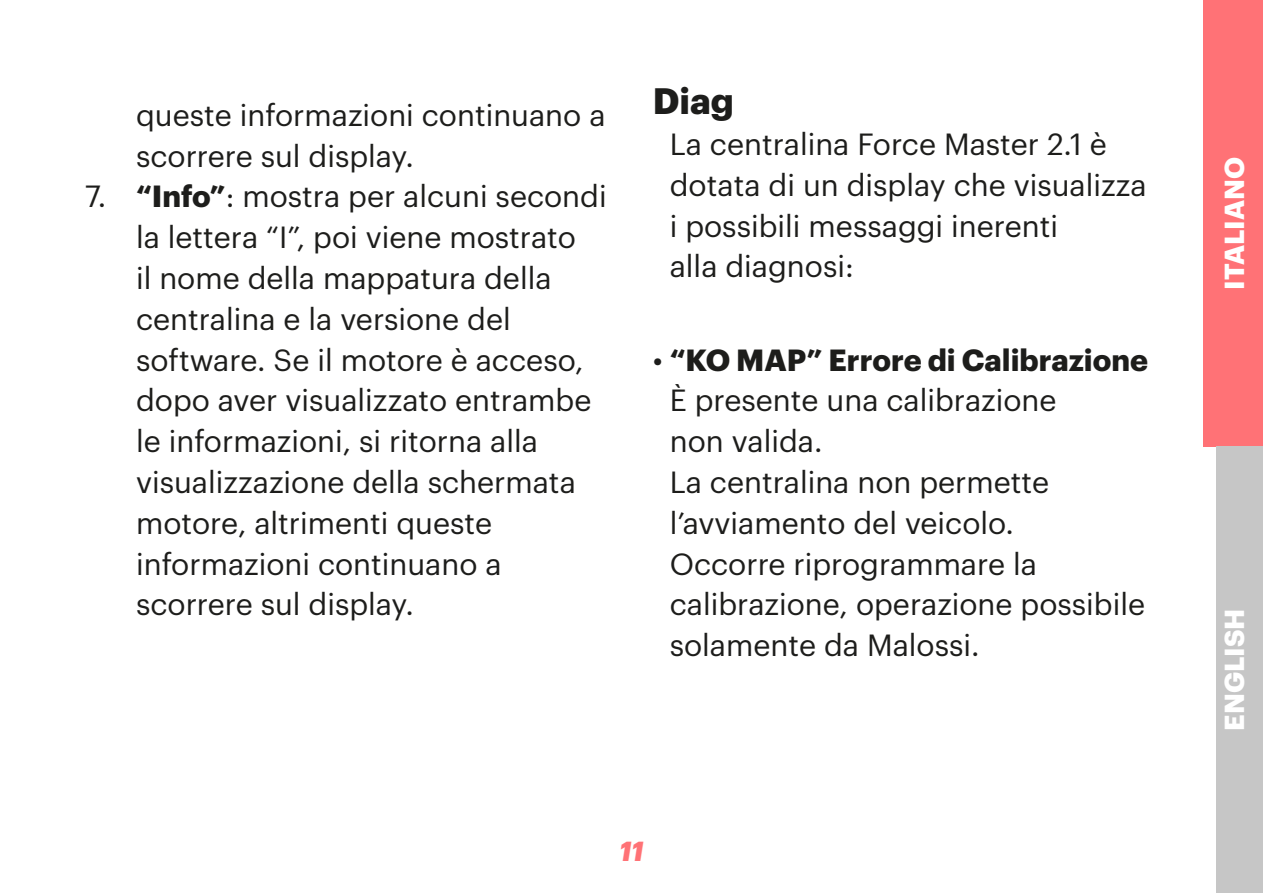
<style>
.page{position:relative;width:1263px;height:893px;background:#fff}
.page>*{position:absolute;margin:0;border:0;box-sizing:border-box;transform-origin:0 0}
.p-titoletto{font:700 36px "Graphik";color:#1d1d1b}
.p-elenco_sottopunti{font:30px/40.8px "Graphik";color:#1d1d1b}
.t1{font:700 30px "Graphik";color:#1d1d1b}
.t2{font:700 27px "Graphik";color:#fff}
.t3{font:italic 700 27px "Graphik";color:#ff7276}
.s1{font-weight:700}
.s2{font-weight:400}
</style>
<div class="page">
<div style="left:1203px;top:0;width:60px;height:446px;background:#ff7276"></div>
<div style="left:1216px;top:446px;width:47px;height:447px;background:#c6c6c6"></div>
<p class="p-elenco_sottopunti" style="left:136px;top:92px;width:471px">queste informazioni continuano a scorrere sul display.</p>
<p class="p-elenco_sottopunti" style="left:136px;top:174px;width:472px;text-indent:-51px">7. <span class="s1">“Info”</span>: mostra per alcuni secondi la lettera “I”, poi viene mostrato<br>il nome della mappatura della centralina e la versione del software. Se il motore è acceso, dopo aver visualizzato entrambe le informazioni, si ritorna alla visualizzazione della schermata motore, altrimenti queste informazioni continuano a scorrere sul display.</p>
<p class="p-titoletto" style="left:653px;top:73px;width:83px">Diag</p>
<p class="p-elenco_sottopunti" style="left:670px;top:121px;width:478px">La centralina Force Master 2.1 è dotata di un display che visualizza i possibili messaggi inerenti<br>alla diagnosi:</p>
<p class="t1" style="left:653px;top:337px;width:497px"><span class="s2">•</span> “KO MAP” Errore di Calibrazione</p>
<p class="p-elenco_sottopunti" style="left:670px;top:378px;width:388px">È presente una calibrazione non valida.</p>
<p class="p-elenco_sottopunti" style="left:670px;top:459px;width:381px">La centralina non permette l’avviamento del veicolo.</p>
<p class="p-elenco_sottopunti" style="left:670px;top:541px;width:477px">Occorre riprogrammare la calibrazione, operazione possibile solamente da Malossi.</p>
<p class="t3" style="left:619px;top:831px;width:26px">11</p>
<p class="t2" style="left:1213px;top:290px;width:134px;rotate:-90deg">ITALIANO</p>
<p class="t2" style="left:1213px;top:731px;width:124px;rotate:-90deg">ENGLISH</p>
</div>
